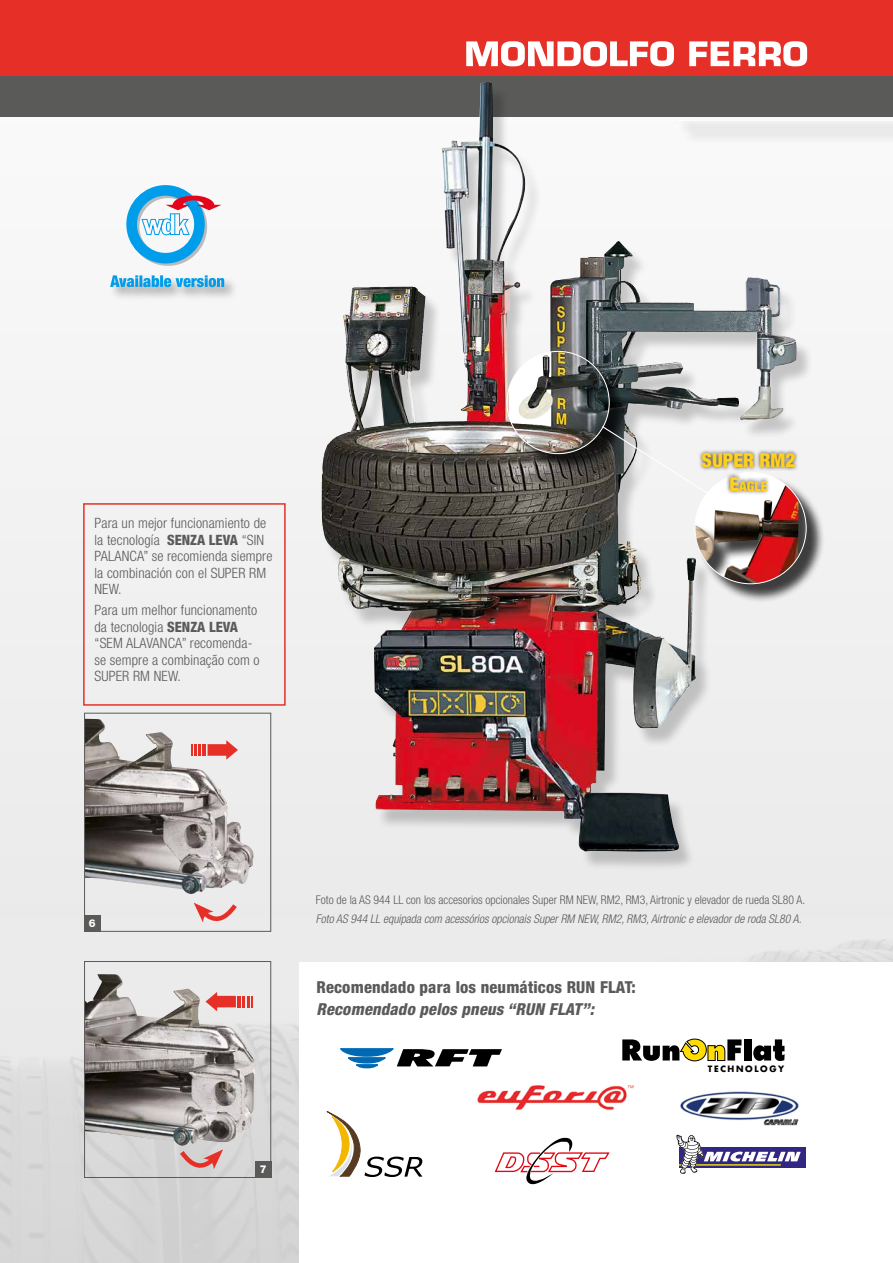
<style>
.page{position:relative;width:893px;height:1263px;background:#f2f2f2}
.page>*{position:absolute;margin:0;border:0;box-sizing:border-box;transform-origin:0 0}
.codici_copertina{font:900 condensed 19.5px "Helvetica Neue LT Std";color:#ffcf21}
.voci_tecniche{font:800 condensed 16.5px "Helvetica Neue LT Std";letter-spacing:.01em;color:#5a5a59}
.voci_tecniche-2{font:italic 800 condensed 16.5px "Helvetica Neue LT Std";color:#5a5a59}
.voci_tecniche-3{font:300 condensed 14.25px/16.5px "Helvetica Neue LT Std";letter-spacing:.01em;color:#5a5a59}
.codici_copertina-2{font:900 condensed 13.65px "Helvetica Neue LT Std";color:#ffcf21}
.voci_tecniche-4{font:300 condensed 12px "Helvetica Neue LT Std";color:#5a5a59}
.voci_tecniche-5{font:italic 300 condensed 12px "Helvetica Neue LT Std";color:#5a5a59}
.t1{font:800 10.8px "Helvetica Neue LT Std";color:#fff}
.t2{font:700 8.55px "Futura";letter-spacing:.19em;color:#000}
.s1{font-weight:800}
.s2{font-size:19.5px}
</style>
<div class="page">
<img style="left:0;top:918px;width:893px;height:345px">
<div style="left:0;top:0;width:893px;height:116px;background:#e63027"></div>
<div style="left:0;top:76px;width:893px;height:40px;background:#5a5a59"></div>
<div style="left:299px;top:962px;width:594px;height:301px;background:#fff"></div>
<svg style="left:466px;top:41px;width:208px;height:25px"></svg>
<svg style="left:689px;top:41px;width:118px;height:25px"></svg>
<img style="left:86px;top:719px;width:168px;height:175px">
<div style="left:84px;top:713px;width:187px;height:219px;border:1px solid #5a5a59"></div>
<div style="left:84px;top:916px;width:16px;height:16px;background:#5a5a59"></div>
<svg style="left:194px;top:902px;width:47px;height:21px"></svg>
<img style="left:86px;top:974px;width:170px;height:172px">
<div style="left:84px;top:961px;width:187px;height:217px;border:1px solid #5a5a59"></div>
<div style="left:255px;top:1162px;width:16px;height:16px;background:#5a5a59"></div>
<svg style="left:176px;top:1146px;width:47px;height:24px"></svg>
<div style="left:322px;top:86px;width:492px;height:786px;background:#000;opacity:.2"></div>
<img style="left:343px;top:84px;width:138px;height:343px">
<div style="left:509px;top:354px;width:119px;height:118px;background:#000;opacity:.75"></div>
<img style="left:507px;top:351px;width:102px;height:103px">
<svg style="left:601px;top:425px;width:193px;height:124px"></svg>
<div style="left:697px;top:474px;width:128px;height:129px;background:#000;opacity:.75"></div>
<div style="left:695px;top:472px;width:111px;height:112px;background:#000;opacity:.75"></div>
<img style="left:695px;top:485px;width:103px;height:99px">
<div style="left:698px;top:449px;width:101px;height:46px;background:#000;opacity:.75"></div>
<svg style="left:495px;top:1138px;width:115px;height:46px"></svg>
<img style="left:477px;top:1085px;width:156px;height:25px">
<div style="left:679px;top:1147px;width:126px;height:21px;background:#312783"></div>
<svg style="left:676px;top:1135px;width:125px;height:39px"></svg>
<svg style="left:622px;top:1039px;width:119px;height:22px"></svg>
<div style="left:744px;top:1039px;width:7px;height:21px;background:#000"></div>
<svg style="left:753px;top:1039px;width:32px;height:22px"></svg>
<svg style="left:327px;top:1111px;width:95px;height:66px"></svg>
<img style="left:680px;top:1091px;width:119px;height:35px">
<svg style="left:340px;top:1048px;width:162px;height:21px"></svg>
<svg style="left:226px;top:740px;width:12px;height:20px"></svg>
<div style="left:208px;top:744px;width:23px;height:12px;background:#e63027"></div>
<hr style="left:202px;top:744px;width:4px;height:12px;background:#e63027">
<svg style="left:191px;top:744px;width:10px;height:12px"></svg>
<svg style="left:206px;top:992px;width:11px;height:19px"></svg>
<div style="left:213px;top:996px;width:23px;height:11px;background:#e63027"></div>
<svg style="left:238px;top:996px;width:14px;height:11px"></svg>
<svg style="left:126px;top:185px;width:96px;height:81px"></svg>
<div style="left:108px;top:274px;width:131px;height:27px;background:#000;opacity:.35"></div>
<svg style="left:110px;top:275px;width:114px;height:12px"></svg>
<div style="left:83px;top:503px;width:203px;height:203px;border:2px solid #e63027"></div>
<div style="left:676px;top:117px;width:217px;height:18px;background:#000;opacity:.35"></div>
<hr style="left:677px;top:120px;width:216px;height:1px;background:#fff">
<p class="voci_tecniche-3" style="left:94px;top:515px;width:179px">Para un mejor funcionamiento de la tecnología <span class="s1">SENZA LEVA</span> “SIN<br>PALANCA” se recomienda siempre la combinación con el SUPER RM<br>NEW.</p>
<p class="voci_tecniche-3" style="left:94px;top:602px;width:167px">Para um melhor funcionamento da tecnologia <span class="s1">SENZA LEVA </span>“SEM ALAVANCA” recomenda&shy;se sempre a combinação com o<br>SUPER RM NEW.</p>
<p class="codici_copertina" style="left:701px;top:448px;width:95px">SUPER RM2</p>
<p class="codici_copertina-2" style="left:729px;top:477px;width:39px"><span class="s2">E</span>agle</p>
<p class="t1" style="left:89px;top:916px;width:8px">6</p>
<p class="t1" style="left:260px;top:1162px;width:8px">7</p>
<p class="voci_tecniche-4" style="left:316px;top:893px;width:491px">Foto de la AS 944 LL con los accesorios opcionales Super RM NEW, RM2, RM3, Airtronic y elevador de rueda SL80 A.</p>
<p class="voci_tecniche-5" style="left:316px;top:912px;width:490px">Foto AS 944 LL equipada com acessóriosopcionaisSuperRM NEW,RM2,RM3,Airtronice elevadorde roda SL80 A.</p>
<p class="voci_tecniche" style="left:316px;top:976px;width:321px">Recomendado para los neumáticos RUN FLAT:</p>
<p class="voci_tecniche-2" style="left:316px;top:999px;width:283px">Recomendado pelos pneus “RUN FLAT”:</p>
<p class="t2" style="left:708px;top:1063px;width:78px">TECHNOLOGY</p>
</div>
